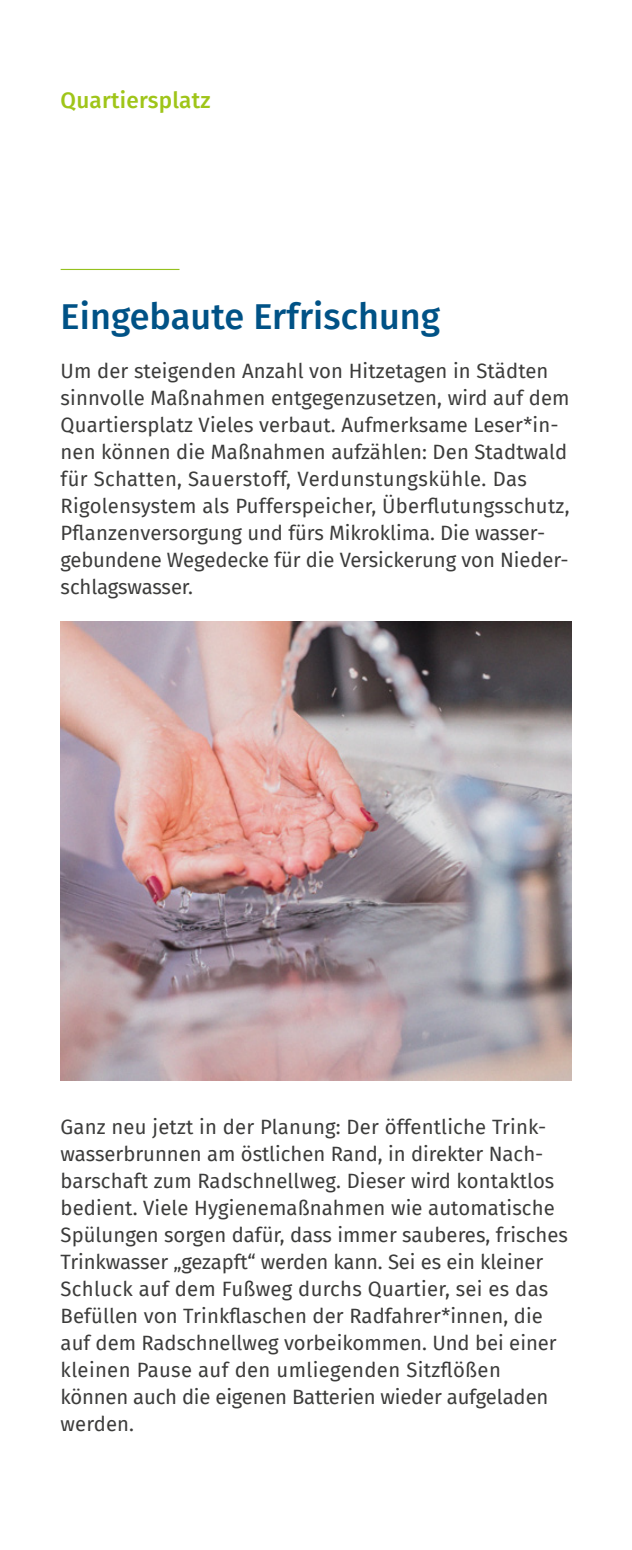
<style>
.page{position:relative;width:632px;height:1550px;background:#fff}
.page>*{position:absolute;margin:0;border:0;box-sizing:border-box;transform-origin:0 0}
.BF-Headline_h2{font:500 36px "Fira Sans";color:#005286}
.BF-Bereich_h1{font:500 22.5px "Fira Sans";letter-spacing:.01em;color:#9fc519}
.t1{font:20.25px/27px "Fira Sans";letter-spacing:.005em;color:#3c3c3b}
</style>
<div class="page">
<hr style="left:61px;top:269px;width:118px;height:1px;background:#95c11f">
<img style="left:61px;top:621px;width:510px;height:459px">
<h1 class="BF-Bereich_h1" style="left:61px;top:82px;width:151px">Quartiersplatz</h1>
<h2 class="BF-Headline_h2" style="left:61px;top:287px;width:381px">Eingebaute Erfrischung</h2>
<p class="t1" style="left:61px;top:357px;width:510px">Um der steigenden Anzahl von Hitzetagen in Städten sinnvolle Maßnahmen entgegenzusetzen, wird auf dem Quartiersplatz Vieles verbaut. Aufmerksame Leser*in&shy;nen können die Maßnahmen aufzählen: Den Stadtwald für Schatten, Sauerstoff, Verdunstungskühle. Das Rigolensystem als Pufferspeicher, Überflutungsschutz, Pflanzenversorgung und fürs Mikroklima. Die wasser&shy;gebundene Wegedecke für die Versickerung von Nieder&shy;schlagswasser.</p>
<p class="t1" style="left:61px;top:1113px;width:508px">Ganz neu jetzt in der Planung: Der öffentliche Trink&shy;wasserbrunnen am östlichen Rand, in direkter Nach&shy;barschaft zum Radschnellweg. Dieser wird kontaktlos bedient. Viele Hygienemaßnahmen wie automatische Spülungen sorgen dafür, dass immer sauberes, frisches Trinkwasser „gezapft“ werden kann. Sei es ein kleiner Schluck auf dem Fußweg durchs Quartier, sei es das Befüllen von Trinkflaschen der Radfahrer*innen, die auf dem Radschnellweg vorbeikommen. Und bei einer kleinen Pause auf den umliegenden Sitzflößen können auch die eigenen Batterien wieder aufgeladen werden.</p>
</div>
